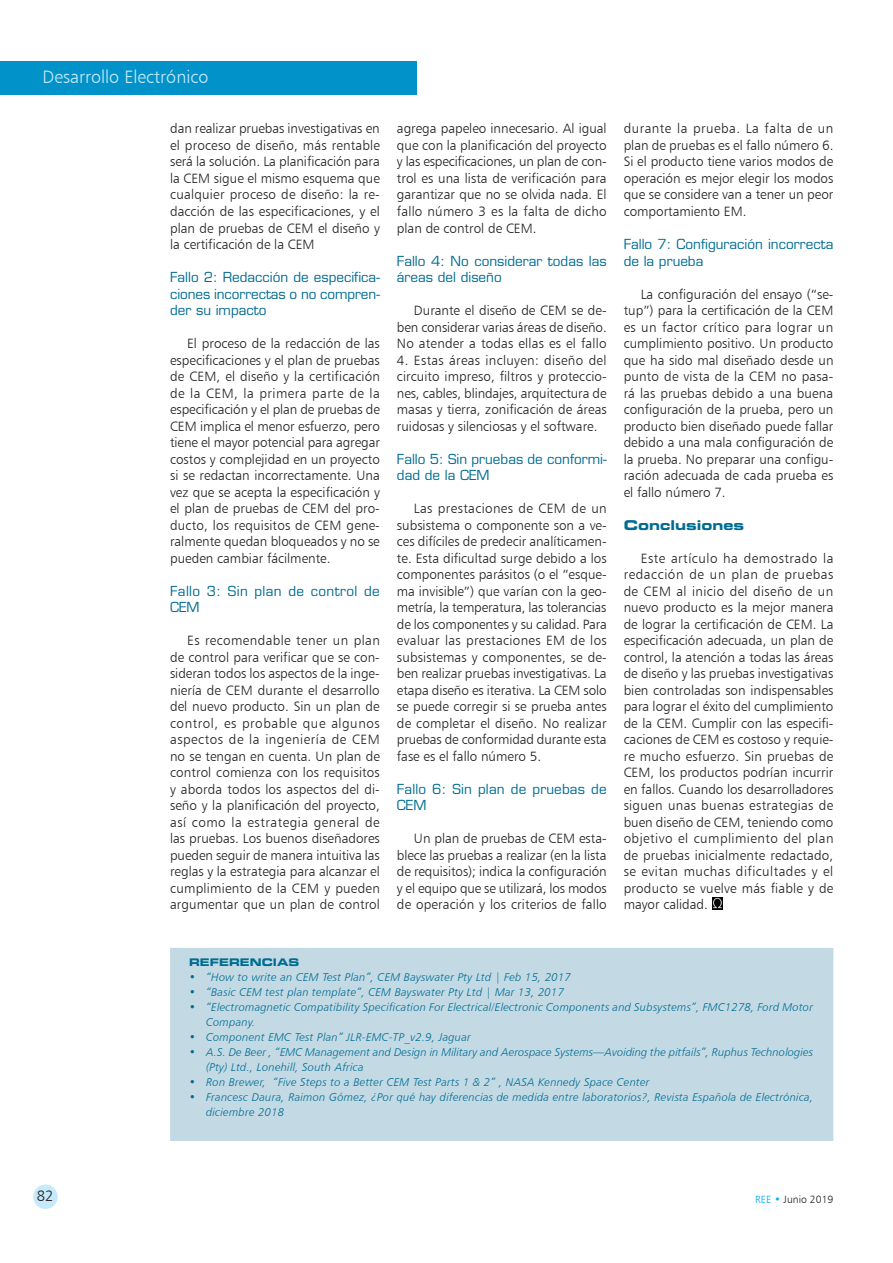
<style>
.page{position:relative;width:893px;height:1263px;background:#fff}
.page>*{position:absolute;margin:0;border:0;box-sizing:border-box;transform-origin:0 0}
.t1{font:18px "Humanist 777 BT Light B";color:#c6eafa}
.t2{font:15px "Humanist 777 BT Light B";color:#231f20}
.TEXTO_ARTICULO{font:13.5px/16.5px "Humanist 777 BT Light B";color:#231f20;text-align:justify}
.TEXTO_ARTICULO-2{font:13.5px/16.5px "Eurostile";color:#006c91}
.TEXTO_ARTICULO-3{font:13.5px/16.5px "Eurostile";letter-spacing:.03em;color:#006c91}
.TITULO_APARTADO{font:13.5px "Eurostile Bold Extended Two";color:#006c91}
.t3{font:11.25px/15px "Humanist 777 BT Light Italic B";letter-spacing:.02em;color:#006c91}
.t4{font:10.5px "Humanist 777 BT Light B";color:#231f20}
.TITULO_APARTADO-2{font:10.5px "Eurostile Bold Extended Two";color:#006c91}
.s1{color:#00aeef}
</style>
<div class="page">
<div style="left:33px;top:1184px;width:25px;height:25px;background:#c6eafa;border-radius:50%"></div>
<div style="left:0;top:61px;width:417px;height:33px;background:#0092c8"></div>
<svg style="left:712px;top:898px;width:10px;height:11px"></svg>
<div style="left:170px;top:948px;width:663px;height:193px;background:#c3dae5"></div>
<h1 class="t1" style="left:43px;top:65px;width:167px">Desarrollo Electrónico</h1>
<p class="TEXTO_ARTICULO" style="left:170px;top:120px;width:211px">dan realizar pruebas investigativas en el proceso de diseño, más rentable será la solución. La planificación para la CEM sigue el mismo esquema que cualquier proceso de diseño: la re&shy;dacción de las especificaciones, y el plan de pruebas de CEM el diseño y la certificación de la CEM</p>
<p class="TEXTO_ARTICULO-2" style="left:170px;top:269px;width:211px;text-align:justify">Fallo 2: Redacción de especifica&shy;ciones incorrectas o no compren&shy;der su impacto</p>
<p class="TEXTO_ARTICULO" style="left:170px;top:335px;width:211px;text-indent:17px">El proceso de la redacción de las especificaciones y el plan de pruebas de CEM, el diseño y la certificación de la CEM, la primera parte de la especificación y el plan de pruebas de CEM implica el menor esfuerzo, pero tiene el mayor potencial para agregar costos y complejidad en un proyecto si se redactan incorrectamente. Una vez que se acepta la especificación y el plan de pruebas de CEM del pro&shy;ducto, los requisitos de CEM gene&shy;ralmente quedan bloqueados y no se pueden cambiar fácilmente.</p>
<p class="TEXTO_ARTICULO-3" style="left:170px;top:582px;width:211px">Fallo 3: Sin plan de control de<br>CEM</p>
<p class="TEXTO_ARTICULO" style="left:170px;top:632px;width:211px;text-indent:17px">Es recomendable tener un plan de control para verificar que se con&shy;sideran todos los aspectos de la inge&shy;niería de CEM durante el desarrollo del nuevo producto. Sin un plan de control, es probable que algunos aspectos de la ingeniería de CEM no se tengan en cuenta. Un plan de control comienza con los requisitos y aborda todos los aspectos del di&shy;seño y la planificación del proyecto, así como la estrategia general de las pruebas. Los buenos diseñadores pueden seguir de manera intuitiva las reglas y la estrategia para alcanzar el cumplimiento de la CEM y pueden argumentar que un plan de control</p>
<p class="TEXTO_ARTICULO" style="left:397px;top:120px;width:211px">agrega papeleo innecesario. Al igual que con la planificación del proyecto y las especificaciones, un plan de con&shy;trol es una lista de verificación para garantizar que no se olvida nada. El fallo número 3 es la falta de dicho plan de control de CEM.</p>
<p class="TEXTO_ARTICULO-2" style="left:397px;top:252px;width:211px">Fallo 4: No considerar todas las áreas del diseño</p>
<p class="TEXTO_ARTICULO" style="left:397px;top:302px;width:211px;text-indent:17px">Durante el diseño de CEM se de&shy;ben considerar varias áreas de diseño.<br>No atender a todas ellas es el fallo</p>
<p class="TEXTO_ARTICULO" style="left:397px;top:351px;width:211px">4. Estas áreas incluyen: diseño del circuito impreso, filtros y proteccio&shy;nes, cables, blindajes, arquitectura de masas y tierra, zonificación de áreas ruidosas y silenciosas y el software.</p>
<p class="TEXTO_ARTICULO-2" style="left:397px;top:450px;width:211px">Fallo 5: Sin pruebas de conformi&shy;dad de la CEM</p>
<p class="TEXTO_ARTICULO" style="left:397px;top:500px;width:211px;text-indent:17px">Las prestaciones de CEM de un subsistema o componente son a ve&shy;ces difíciles de predecir analíticamen&shy;te. Esta dificultad surge debido a los componentes parásitos (o el “esque&shy;ma invisible”) que varían con la geo&shy;metría, la temperatura, las tolerancias de los componentes y su calidad. Para evaluar las prestaciones EM de los subsistemas y componentes, se de&shy;ben realizar pruebas investigativas. La etapa diseño es iterativa. La CEM solo se puede corregir si se prueba antes de completar el diseño. No realizar pruebas de conformidad durante esta fase es el fallo número 5.</p>
<p class="TEXTO_ARTICULO-2" style="left:397px;top:780px;width:211px">Fallo 6: Sin plan de pruebas de<br>CEM</p>
<p class="TEXTO_ARTICULO" style="left:397px;top:830px;width:211px;text-indent:17px">Un plan de pruebas de CEM esta&shy;blece las pruebas a realizar (en la lista de requisitos); indica la configuración y el equipo que se utilizará, los modos de operación y los criterios de fallo</p>
<p class="TEXTO_ARTICULO" style="left:624px;top:120px;width:211px">durante la prueba. La falta de un plan de pruebas es el fallo número 6.<br>Si el producto tiene varios modos de operación es mejor elegir los modos que se considere van a tener un peor comportamiento EM.</p>
<p class="TEXTO_ARTICULO-2" style="left:624px;top:236px;width:211px">Fallo 7: Configuración incorrecta de la prueba</p>
<p class="TEXTO_ARTICULO" style="left:624px;top:285px;width:211px;text-indent:17px">La configuración del ensayo (“se&shy;tup”) para la certificación de la CEM es un factor crítico para lograr un cumplimiento positivo. Un producto que ha sido mal diseñado desde un punto de vista de la CEM no pasa&shy;rá las pruebas debido a una buena configuración de la prueba, pero un producto bien diseñado puede fallar debido a una mala configuración de la prueba. No preparar una configu&shy;ración adecuada de cada prueba es el fallo número 7.</p>
<p class="TITULO_APARTADO" style="left:624px;top:515px;width:122px">Conclusiones</p>
<p class="TEXTO_ARTICULO" style="left:624px;top:549px;width:211px;text-indent:17px">Este artículo ha demostrado la redacción de un plan de pruebas de CEM al inicio del diseño de un nuevo producto es la mejor manera de lograr la certificación de CEM. La especificación adecuada, un plan de control, la atención a todas las áreas de diseño y las pruebas investigativas bien controladas son indispensables para lograr el éxito del cumplimiento de la CEM. Cumplir con las especifi&shy;caciones de CEM es costoso y requie&shy;re mucho esfuerzo. Sin pruebas de CEM, los productos podrían incurrir en fallos. Cuando los desarrolladores siguen unas buenas estrategias de buen diseño de CEM, teniendo como objetivo el cumplimiento del plan de pruebas inicialmente redactado, se evitan muchas dificultades y el producto se vuelve más fiable y de mayor calidad.</p>
<p class="TITULO_APARTADO-2" style="left:189px;top:954px;width:112px">REFERENCIAS</p>
<p class="t3" style="left:189px;top:969px;width:383px">• “How to write an CEM Test Plan”, CEM Bayswater Pty Ltd | Feb 15, 2017</p>
<p class="t3" style="left:189px;top:984px;width:376px">• “Basic CEM test plan template”, CEM Bayswater Pty Ltd | Mar 13, 2017</p>
<p class="t3" style="left:206px;top:999px;width:609px;text-indent:-17px">• “Electromagnetic Compatibility Specification For Electrical/Electronic Components and Subsystems”, FMC1278, Ford Motor<br>Company.</p>
<p class="t3" style="left:189px;top:1029px;width:283px">• Component EMC Test Plan” JLR-EMC-TP_v2.9, Jaguar</p>
<p class="t3" style="left:206px;top:1044px;width:609px;text-indent:-17px">• A.S. De Beer , “EMC Management and Design in Military and Aerospace Systems—Avoiding the pitfails”, Ruphus Technologies (Pty) Ltd., Lonehill, South Africa</p>
<p class="t3" style="left:189px;top:1074px;width:462px">• Ron Brewer, “Five Steps to a Better CEM Test Parts 1 &amp; 2” , NASA Kennedy Space Center</p>
<p class="t3" style="left:206px;top:1089px;width:609px;text-indent:-17px">• Francesc Daura, Raimon Gómez, ¿Por qué hay diferencias de medida entre laboratorios?, Revista Española de Electrónica, diciembre 2018</p>
<p class="t2" style="left:37px;top:1186px;width:18px">82</p>
<p class="t4" style="left:755px;top:1193px;width:80px"><span class="s1">REE •</span> Junio 2019</p>
</div>
